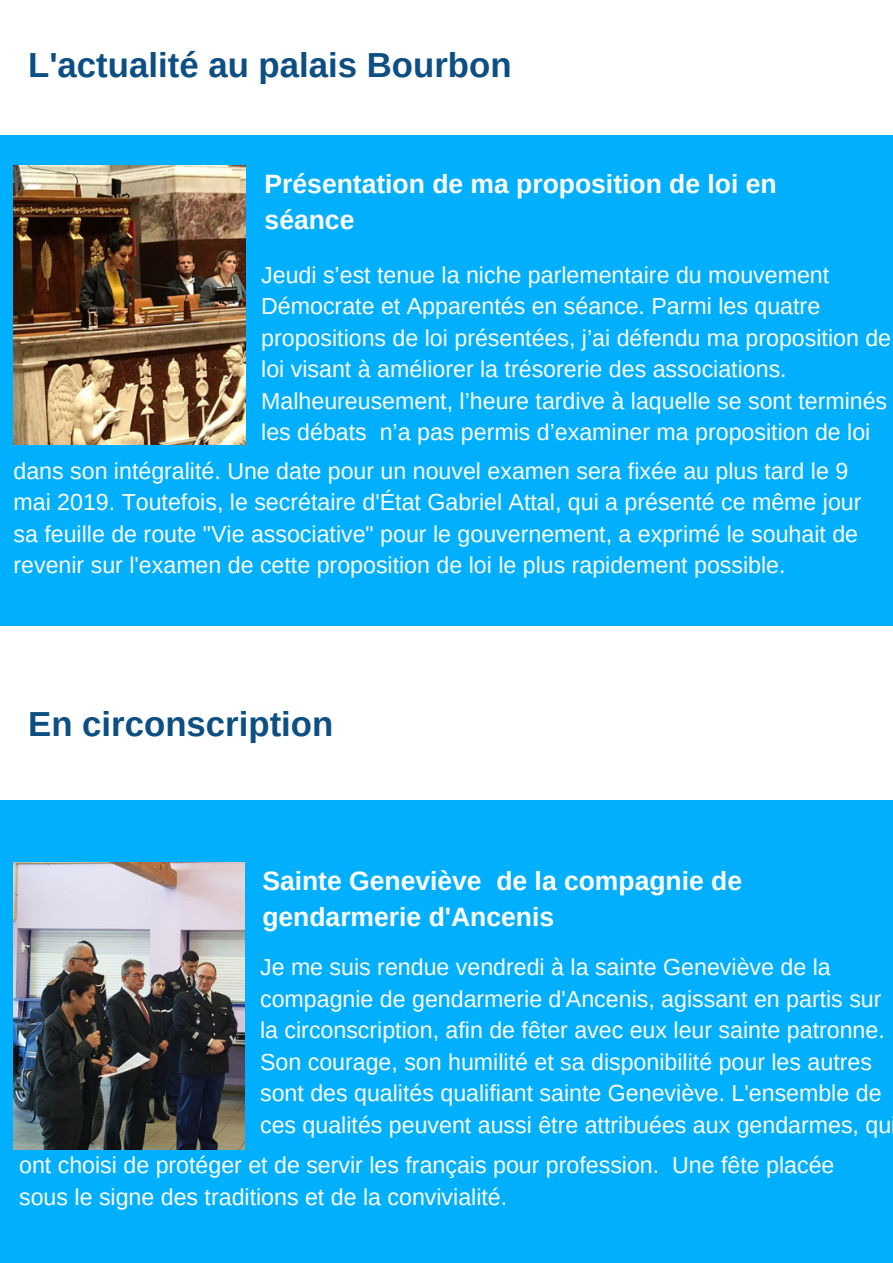
<style>
.page{position:relative;width:893px;height:1263px;background:#fff}
.page>*{position:absolute;margin:0;border:0;box-sizing:border-box;transform-origin:0 0}
.t1{font:700 34.8px "Arimo";color:#0d4f83}
.t2{font:700 26.55px/36px "Arimo";color:#fff}
.t3{font:23.25px/31.5px "Arimo";color:#fff}
</style>
<div class="page">
<div style="left:0;top:135px;width:893px;height:491px;background:#00b0fe"></div>
<div style="left:0;top:801px;width:893px;height:462px;background:#00b0fe"></div>
<img style="left:14px;top:166px;width:231px;height:279px">
<img style="left:14px;top:862px;width:230px;height:288px">
<h1 class="t1" style="left:28px;top:45px;width:485px">L'actualité au palais Bourbon</h1>
<p class="t2" style="left:265px;top:165px;width:513px">Présentation de ma proposition de loi en séance</p>
<p class="t3" style="left:261px;top:259px;width:631px">Jeudi s’est tenue la niche parlementaire du mouvement Démocrate et Apparentés en séance. Parmi les quatre propositions de loi présentées, j’ai défendu ma proposition de loi visant à améliorer la trésorerie des associations.<br>Malheureusement, l’heure tardive à laquelle se sont terminés les débats n’a pas permis d’examiner ma proposition de loi</p>
<p class="t3" style="left:14px;top:455px;width:849px">dans son intégralité. Une date pour un nouvel examen sera fixée au plus tard le 9 mai 2019. Toutefois, le secrétaire d'État Gabriel Attal, qui a présenté ce même jour sa feuille de route "Vie associative" pour le gouvernement, a exprimé le souhait de revenir sur l'examen de cette proposition de loi le plus rapidement possible.</p>
<h1 class="t1" style="left:28px;top:705px;width:307px">En circonscription</h1>
<p class="t2" style="left:262px;top:862px;width:481px">Sainte Geneviève de la compagnie de gendarmerie d'Ancenis</p>
<p class="t3" style="left:260px;top:951px;width:633px">Je me suis rendue vendredi à la sainte Geneviève de la compagnie de gendarmerie d'Ancenis, agissant en partis sur la circonscription, afin de fêter avec eux leur sainte patronne.<br>Son courage, son humilité et sa disponibilité pour les autres sont des qualités qualifiant sainte Geneviève. L'ensemble de ces qualités peuvent aussi être attribuées aux gendarmes, qu</p>
<p class="t3" style="left:19px;top:1149px;width:817px">ont choisi de protéger et de servir les français pour profession. Une fête placée sous le signe des traditions et de la convivialité.</p>
</div>
